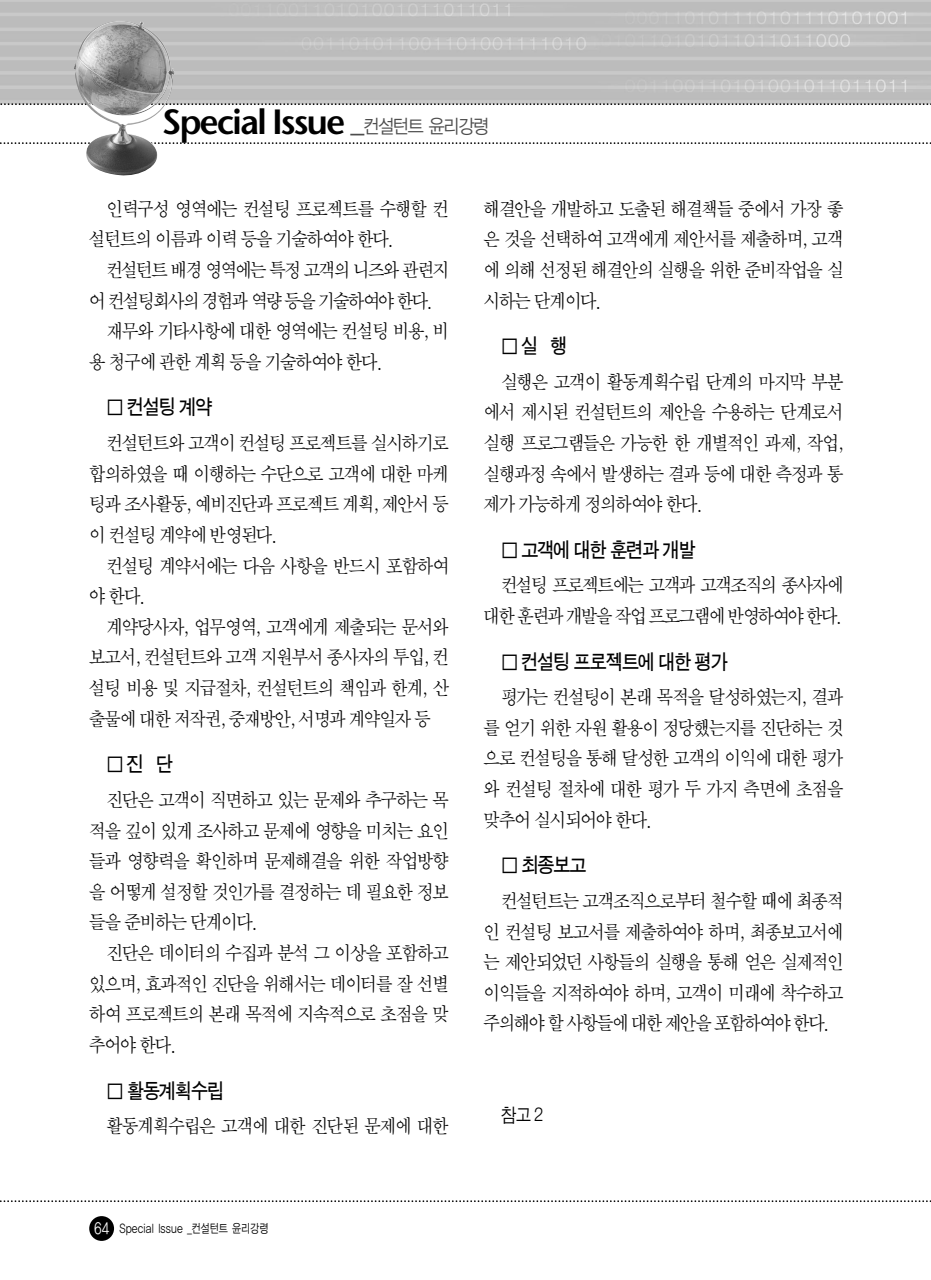
<style>
.page{position:relative;width:931px;height:1280px;background:#fff}
.page>*{position:absolute;margin:0;border:0;box-sizing:border-box;transform-origin:0 0}
.t1{font:35px "Stone Sans ITCTT Semi";letter-spacing:-.06em;color:#000}
.t2{font:21px "Sand Tg";letter-spacing:-.05em;color:#000;scale:.9 1}
.t3{font:20.12px/30.6px "Sand Sm";letter-spacing:-.045em;color:#000;text-align:justify;scale:.9 1}
.t4{font:20.12px/30.6px "Sand Sm";letter-spacing:-.07em;color:#000;text-align:right;scale:.9 1}
.t5{font:19.25px "Sand Jg";color:#000;scale:.9 1}
.t6{font:12.25px "YGO12";letter-spacing:-.055em;color:#000;scale:.8 1}
.s1{font-family:"YGO12";font-size:28px;color:#4d4d4d}
.s2{font-family:"YGO12";font-size:19.25px;color:#4d4d4d}
.s3{font-size:15.75px;color:#fff}
</style>
<div class="page">
<div style="left:89px;top:1215px;width:25px;height:25px;background:#000;border-radius:50%"></div>
<img style="left:0;top:0;width:931px;height:103px">
<svg style="left:0;top:103px;width:931px;height:2px;background:#959595"></svg>
<svg style="left:0;top:142px;width:931px;height:2px"></svg>
<img style="left:74px;top:17px;width:101px;height:159px">
<svg style="left:0;top:1200px;width:931px;height:1px"></svg>
<h1 class="t1" style="left:163px;top:109px;width:329px">Special Issue <span class="s1">_</span><span class="s2">컨설턴트 윤리강령</span></h1>
<p class="t3" style="left:89px;top:194px;width:401px;text-indent:17px">인력구성 영역에는 컨설팅 프로젝트를 수행할 컨 설턴트의 이름과 이력 등을 기술하여야 한다.</p>
<p class="t4" style="left:107px;top:256px;width:382px">컨설턴트 배경 영역에는 특정 고객의 니즈와 관련지</p>
<p class="t4" style="left:89px;top:286px;width:384px">어 컨설팅회사의 경험과 역량 등을 기술하여야 한다.</p>
<p class="t3" style="left:107px;top:317px;width:382px">재무와 기타사항에 대한 영역에는 컨설팅 비용, 비</p>
<p class="t3" style="left:89px;top:348px;width:328px">용 청구에 관한 계획 등을 기술하여야 한다.</p>
<p class="t2" style="left:107px;top:397px;width:119px">□ 컨설팅 계약</p>
<p class="t3" style="left:89px;top:429px;width:401px;text-indent:17px">컨설턴트와 고객이 컨설팅 프로젝트를 실시하기로 합의하였을 때 이행하는 수단으로 고객에 대한 마케 팅과 조사활동, 예비진단과 프로젝트 계획, 제안서 등 이 컨설팅 계약에 반영된다.</p>
<p class="t3" style="left:89px;top:551px;width:401px;text-indent:17px">컨설팅 계약서에는 다음 사항을 반드시 포함하여 야 한다.</p>
<p class="t3" style="left:89px;top:612px;width:401px;text-indent:17px">계약당사자, 업무영역, 고객에게 제출되는 문서와 보고서, 컨설턴트와 고객 지원부서 종사자의 투입, 컨 설팅 비용 및 지급절차, 컨설턴트의 책임과 한계, 산 출물에 대한 저작권, 중재방안, 서명과 계약일자 등</p>
<p class="t2" style="left:107px;top:754px;width:75px">□진 단</p>
<p class="t3" style="left:89px;top:785px;width:401px;text-indent:17px">진단은 고객이 직면하고 있는 문제와 추구하는 목 적을 깊이 있게 조사하고 문제에 영향을 미치는 요인 들과 영향력을 확인하며 문제해결을 위한 작업방향 을 어떻게 설정할 것인가를 결정하는 데 필요한 정보 들을 준비하는 단계이다.</p>
<p class="t3" style="left:89px;top:938px;width:401px;text-indent:17px">진단은 데이터의 수집과 분석 그 이상을 포함하고 있으며, 효과적인 진단을 위해서는 데이터를 잘 선별 하여 프로젝트의 본래 목적에 지속적으로 초점을 맞 추어야 한다.</p>
<p class="t2" style="left:107px;top:1080px;width:132px">□ 활동계획수립</p>
<p class="t3" style="left:107px;top:1111px;width:382px">활동계획수립은 고객에 대한 진단된 문제에 대한</p>
<p class="t3" style="left:484px;top:194px;width:401px">해결안을 개발하고 도출된 해결책들 중에서 가장 좋 은 것을 선택하여 고객에게 제안서를 제출하며, 고객 에 의해 선정된 해결안의 실행을 위한 준비작업을 실 시하는 단계이다.</p>
<p class="t2" style="left:501px;top:336px;width:75px">□실 행</p>
<p class="t3" style="left:484px;top:367px;width:401px;text-indent:17px">실행은 고객이 활동계획수립 단계의 마지막 부분 에서 제시된 컨설턴트의 제안을 수용하는 단계로서 실행 프로그램들은 가능한 한 개별적인 과제, 작업, 실행과정 속에서 발생하는 결과 등에 대한 측정과 통 제가 가능하게 정의하여야 한다.</p>
<p class="t2" style="left:501px;top:540px;width:218px">□ 고객에 대한 훈련과 개발</p>
<p class="t4" style="left:484px;top:571px;width:401px">컨설팅 프로젝트에는 고객과 고객조직의 종사자에 대한 훈련과 개발을 작업 프로그램에 반영하여야 한다.</p>
<p class="t2" style="left:501px;top:651px;width:254px">□ 컨설팅 프로젝트에 대한 평가</p>
<p class="t3" style="left:484px;top:683px;width:401px;text-indent:17px">평가는 컨설팅이 본래 목적을 달성하였는지, 결과 를 얻기 위한 자원 활용이 정당했는지를 진단하는 것 으로 컨설팅을 통해 달성한 고객의 이익에 대한 평가 와 컨설팅 절차에 대한 평가 두 가지 측면에 초점을 맞추어 실시되어야 한다.</p>
<p class="t2" style="left:501px;top:855px;width:97px">□ 최종보고</p>
<p class="t3" style="left:484px;top:886px;width:401px;text-indent:17px">컨설턴트는 고객조직으로부터 철수할 때에 최종적 인 컨설팅 보고서를 제출하여야 하며, 최종보고서에 는 제안되었던 사항들의 실행을 통해 얻은 실제적인 이익들을 지적하여야 하며, 고객이 미래에 착수하고 주의해야 할 사항들에 대한 제안을 포함하여야 한다.</p>
<p class="t5" style="left:501px;top:1106px;width:49px">참고 2</p>
<p class="t6" style="left:94px;top:1222px;width:220px"><span class="s3">64</span> Special Issue _컨설턴트 윤리강령</p>
</div>
